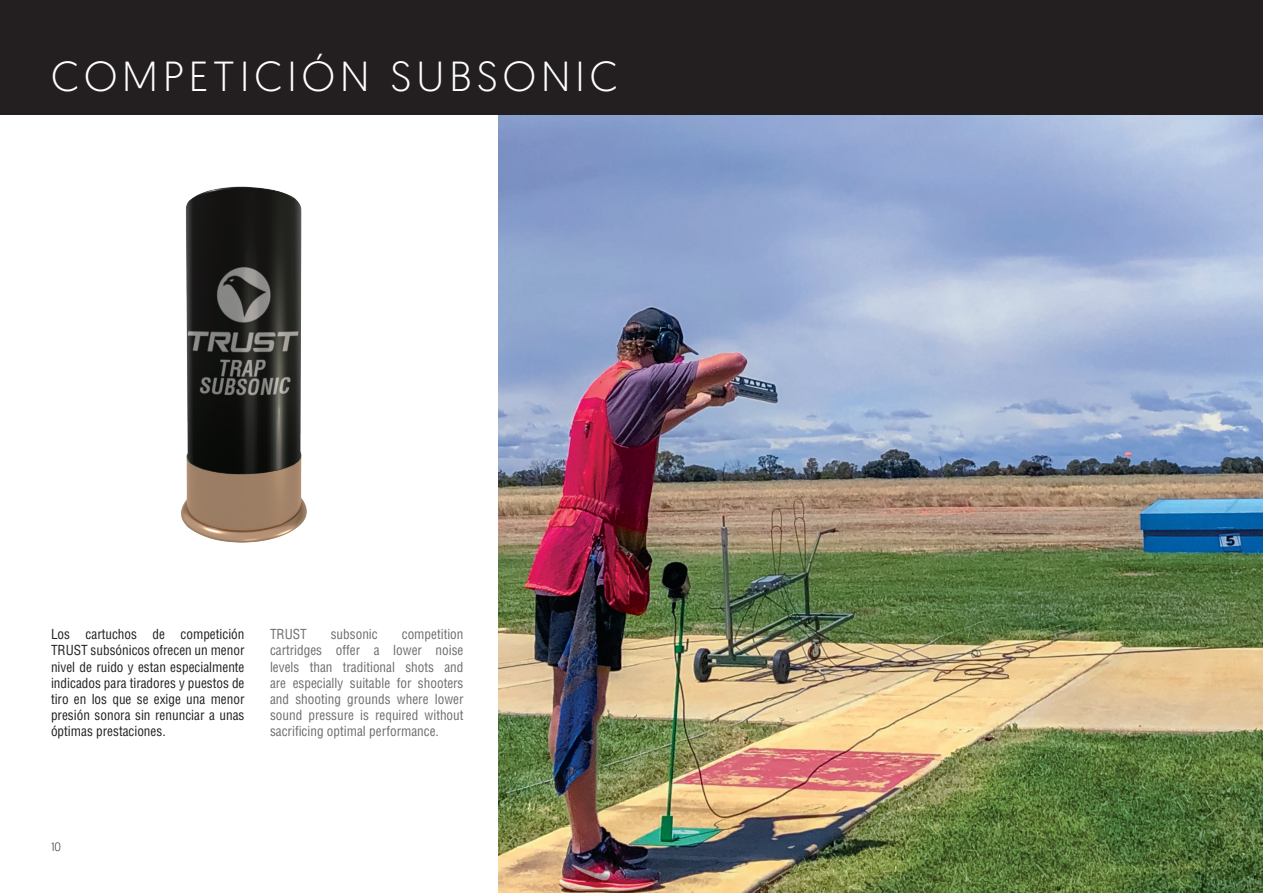
<style>
.page{position:relative;width:1263px;height:893px;background:#fff}
.page>*{position:absolute;margin:0;border:0;box-sizing:border-box;transform-origin:0 0}
.t1{font:300 42px "Geomanist";letter-spacing:.12em;color:#fff}
.t2{font:condensed 13.5px/16.2px "Helvetica";color:#6c6d70;text-align:justify}
.t3{font:condensed 13.5px/16.2px "Helvetica";color:#231f20;text-align:justify}
.t4{font:300 12px "Geomanist";color:#231f20}
</style>
<div class="page">
<div style="left:0;top:0;width:1263px;height:115px;background:#231f20"></div>
<img style="left:181px;top:186px;width:126px;height:357px">
<img style="left:499px;top:115px;width:764px;height:778px">
<p class="t1" style="left:51px;top:49px;width:568px">COMPETICIÓN SUBSONIC</p>
<p class="t3" style="left:51px;top:626px;width:195px">Los cartuchos de competición TRUST subsónicos ofrecen un menor nivel de ruido y estan especialmente indicados para tiradores y puestos de tiro en los que se exige una menor presión sonora sin renunciar a unas óptimas prestaciones.</p>
<p class="t2" style="left:270px;top:626px;width:38px">TRUST</p>
<p class="t2" style="left:331px;top:626px;width:49px">subsonic</p>
<p class="t2" style="left:270px;top:626px;width:195px;text-indent:132px">competition cartridges offer a lower noise levels than traditional shots and are especially suitable for shooters and shooting grounds where lower sound pressure is required without sacrificing optimal performance.</p>
<p class="t4" style="left:51px;top:839px;width:12px">10</p>
</div>
